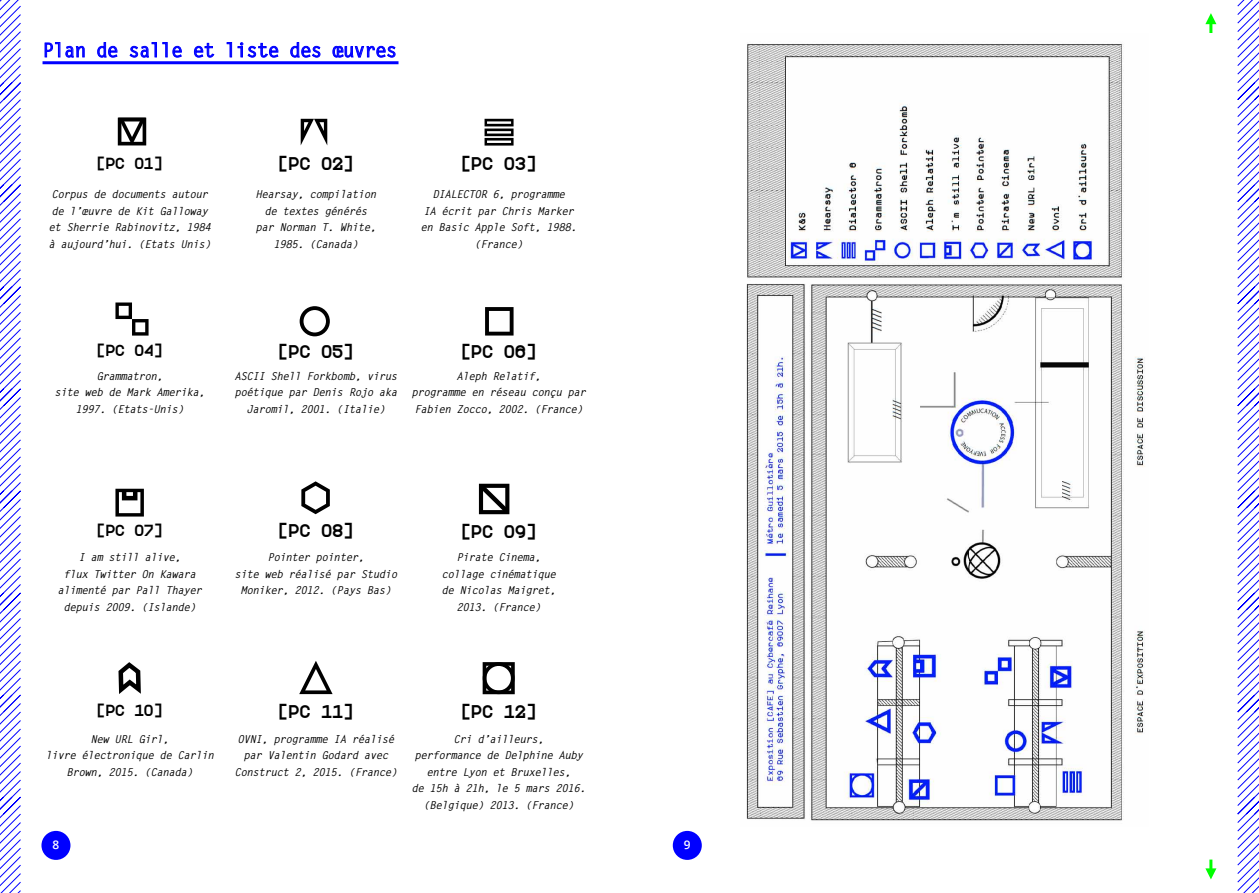
<style>
.page{position:relative;width:1259px;height:893px;background:#fff}
.page>*{position:absolute;margin:0;border:0;box-sizing:border-box;transform-origin:0 0}
.t1{font:700 19.5px "Letter Gothic Std";letter-spacing:-.05em;color:#00f}
.t2{font:700 19.35px "ZXX";letter-spacing:-.09em;color:#000}
.t3{font:700 16.95px "ZXX";letter-spacing:-.09em;color:#000}
.t4{font:600 11.85px "Open Sans";color:#fff}
.t5{font:italic 700 10.95px/16.5px "Letter Gothic Std";letter-spacing:-.05em;color:#000;text-align:center}
</style>
<div class="page">
<div style="left:43px;top:832px;width:26px;height:26px;background:#00f;border-radius:50%"></div>
<div style="left:41px;top:831px;width:29px;height:29px;border:3px solid #00f;border-radius:50%"></div>
<div style="left:674px;top:832px;width:26px;height:26px;background:#00f;border-radius:50%"></div>
<div style="left:673px;top:831px;width:29px;height:29px;border:3px solid #00f;border-radius:50%"></div>
<svg style="left:0;top:0;width:21px;height:893px"></svg>
<svg style="left:1237px;top:0;width:22px;height:893px"></svg>
<svg style="left:1205px;top:13px;width:11px;height:20px"></svg>
<svg style="left:1205px;top:859px;width:11px;height:20px"></svg>
<hr style="left:43px;top:61px;width:355px;height:3px;background:#00f">
<svg style="left:44px;top:42px;width:41px;height:16px"></svg>
<svg style="left:97px;top:42px;width:21px;height:16px"></svg>
<svg style="left:129px;top:42px;width:53px;height:16px"></svg>
<svg style="left:194px;top:43px;width:21px;height:15px"></svg>
<svg style="left:226px;top:42px;width:53px;height:16px"></svg>
<svg style="left:290px;top:42px;width:31px;height:16px"></svg>
<svg style="left:332px;top:46px;width:64px;height:12px"></svg>
<svg style="left:118px;top:118px;width:28px;height:27px"></svg>
<svg style="left:301px;top:119px;width:26px;height:26px"></svg>
<svg style="left:484px;top:119px;width:29px;height:27px"></svg>
<svg style="left:115px;top:302px;width:34px;height:34px"></svg>
<svg style="left:300px;top:306px;width:30px;height:30px"></svg>
<svg style="left:485px;top:307px;width:28px;height:29px"></svg>
<svg style="left:301px;top:481px;width:29px;height:33px"></svg>
<svg style="left:115px;top:489px;width:29px;height:28px"></svg>
<div style="left:122px;top:489px;width:15px;height:11px;border:4px solid #000"></div>
<svg style="left:478px;top:483px;width:32px;height:32px"></svg>
<svg style="left:118px;top:662px;width:23px;height:32px"></svg>
<svg style="left:299px;top:661px;width:33px;height:33px"></svg>
<svg style="left:482px;top:662px;width:33px;height:32px"></svg>
<img style="left:746px;top:43px;width:399px;height:778px">
<h1 class="t1" style="left:43px;top:38px;width:356px">Plan de salle et liste des œuvres</h1>
<h3 class="t3" style="left:96px;top:153px;width:70px">[PC 01]</h3>
<p class="t5" style="left:48px;top:186px;width:164px;text-align:left">Corpus de documents autour de l’œuvre de Kit Galloway et Sherrie Rabinovitz, 1984 à aujourd’hui. (Etats Unis)</p>
<h2 class="t2" style="left:277px;top:152px;width:79px">[PC 02]</h2>
<p class="t5" style="left:256px;top:186px;width:122px">Hearsay, compilation de textes générés par Norman T. White,<br>1985. (Canada)</p>
<h2 class="t2" style="left:460px;top:152px;width:79px">[PC 03]</h2>
<p class="t5" style="left:420px;top:186px;width:158px">DIALECTOR 6, programme<br>IA écrit par Chris Marker en Basic Apple Soft, 1988. (France)</p>
<h3 class="t3" style="left:96px;top:341px;width:70px">[PC 04]</h3>
<p class="t5" style="left:54px;top:368px;width:152px">Grammatron,<br>site web de Mark Amerika,<br>1997. (Etats-Unis)</p>
<h2 class="t2" style="left:277px;top:340px;width:79px">[PC 05]</h2>
<p class="t5" style="left:234px;top:368px;width:164px">ASCII Shell Forkbomb, virus poétique par Denis Rojo aka<br>Jaromil, 2001. (Italie)</p>
<h2 class="t2" style="left:460px;top:340px;width:79px">[PC 06]</h2>
<p class="t5" style="left:411px;top:368px;width:176px">Aleph Relatif,<br>programme en réseau conçu par<br>Fabien Zocco, 2002. (France)</p>
<h3 class="t3" style="left:96px;top:520px;width:70px">[PC 07]</h3>
<p class="t5" style="left:57px;top:549px;width:146px">I am still alive,<br>flux Twitter On Kawara alimenté par Pall Thayer depuis 2009. (Islande)</p>
<h2 class="t2" style="left:277px;top:519px;width:79px">[PC 08]</h2>
<p class="t5" style="left:234px;top:549px;width:164px">Pointer pointer,<br>site web réalisé par Studio<br>Moniker, 2012. (Pays Bas)</p>
<h2 class="t2" style="left:460px;top:520px;width:79px">[PC 09]</h2>
<p class="t5" style="left:441px;top:549px;width:116px">Pirate Cinema, collage cinématique de Nicolas Maigret,<br>2013. (France)</p>
<h3 class="t3" style="left:96px;top:701px;width:70px">[PC 10]</h3>
<p class="t5" style="left:45px;top:731px;width:170px">New URL Girl,<br>livre électronique de Carlin<br>Brown, 2015. (Canada)</p>
<h2 class="t2" style="left:277px;top:700px;width:79px">[PC 11]</h2>
<p class="t5" style="left:234px;top:731px;width:164px">OVNI, programme IA réalisé par Valentin Godard avec<br>Construct 2, 2015. (France)</p>
<h2 class="t2" style="left:460px;top:700px;width:79px">[PC 12]</h2>
<p class="t5" style="left:411px;top:731px;width:176px">Cri d’ailleurs,<br>performance de Delphine Auby entre Lyon et Bruxelles,<br>de 15h à 21h, le 5 mars 2016. (Belgique) 2013. (France)</p>
<p class="t4" style="left:53px;top:837px;width:8px">8</p>
<p class="t4" style="left:684px;top:837px;width:8px">9</p>
</div>
